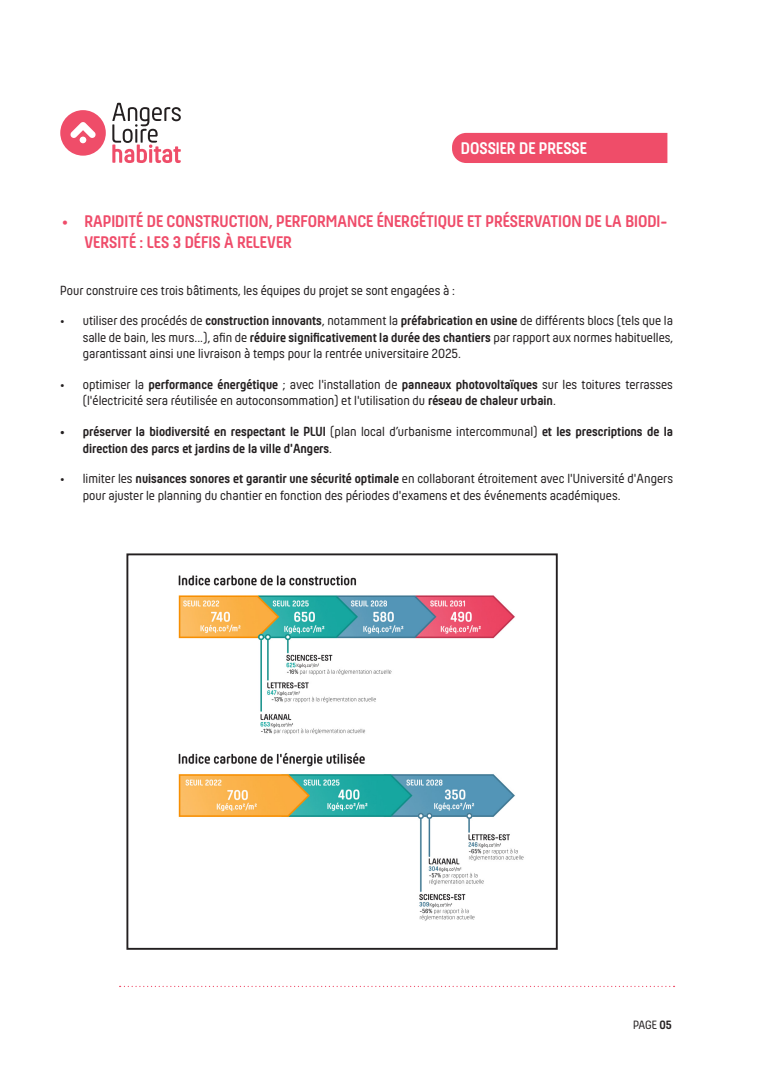
<style>
.page{position:relative;width:780px;height:1088px;background:#fff}
.page>*{position:absolute;margin:0;border:0;box-sizing:border-box;transform-origin:0 0}
.t1{font:700 17.5px/21px "Hansom FY";color:#ef4c6a}
.t2{font:700 17.5px "Hansom FY";color:#fff}
.t3{font:13.75px/16.5px "Hansom FY";color:#231f20}
.t4{font:700 13.75px/16.5px "Hansom FY";color:#231f20}
.s1{font-weight:700}
.s2{font-weight:400}
</style>
<div class="page">
<svg style="left:112px;top:103px;width:69px;height:60px"></svg>
<div style="left:60px;top:110px;width:46px;height:46px;background:#ef4d69;border-radius:50%"></div>
<svg style="left:70px;top:122px;width:26px;height:21px"></svg>
<div style="left:452px;top:133px;width:215px;height:30px;background:#ef4d69"></div>
<svg style="left:120px;top:986px;width:554px;height:1px"></svg>
<img style="left:178px;top:575px;width:346px;height:346px">
<div style="left:126px;top:553px;width:431px;height:397px;border:2px solid #231f20"></div>
<p class="t2" style="left:461px;top:138px;width:127px">DOSSIER DE PRESSE</p>
<p class="t1" style="left:85px;top:210px;width:584px;text-indent:-22px">• RAPIDITÉ DE CONSTRUCTION, PERFORMANCE ÉNERGÉTIQUE ET PRÉSERVATION DE LA BIODI-<br>VERSITÉ : LES 3 DÉFIS À RELEVER</p>
<p class="t3" style="left:60px;top:282px;width:396px">Pour construire ces trois bâtiments, les équipes du projet se sont engagées à :</p>
<p class="t3" style="left:83px;top:312px;width:591px;text-align:justify;text-indent:-23px">• utiliser des procédés de <span class="s1">construction innovants</span>, notamment la <span class="s1">préfabrication en usine</span> de différents blocs (tels que la salle de bain, les murs...), afin de <span class="s1">réduire significativement la durée des chantiers</span> par rapport aux normes habituelles, garantissant ainsi une livraison à temps pour la rentrée universitaire 2025.</p>
<p class="t3" style="left:83px;top:376px;width:591px;text-indent:-23px">• optimiser la <span class="s1">performance énergétique</span> ; avec l'installation de <span class="s1">panneaux photovoltaïques</span> sur les toitures terrasses (l'électricité sera réutilisée en autoconsommation) et l'utilisation du <span class="s1">réseau de chaleur urbain</span>.</p>
<p class="t4" style="left:83px;top:423px;width:591px;text-indent:-23px">• préserver la biodiversité en respectant le PLUI <span class="s2">(plan local d’urbanisme intercommunal)</span> et les prescriptions de la direction des parcs et jardins de la ville d'Angers<span class="s2">.</span></p>
<p class="t3" style="left:83px;top:470px;width:591px;text-indent:-23px">• limiter les <span class="s1">nuisances sonores et garantir une sécurité optimale</span> en collaborant étroitement avec l'Université d'Angers pour ajuster le planning du chantier en fonction des périodes d'examens et des événements académiques.</p>
</div>
